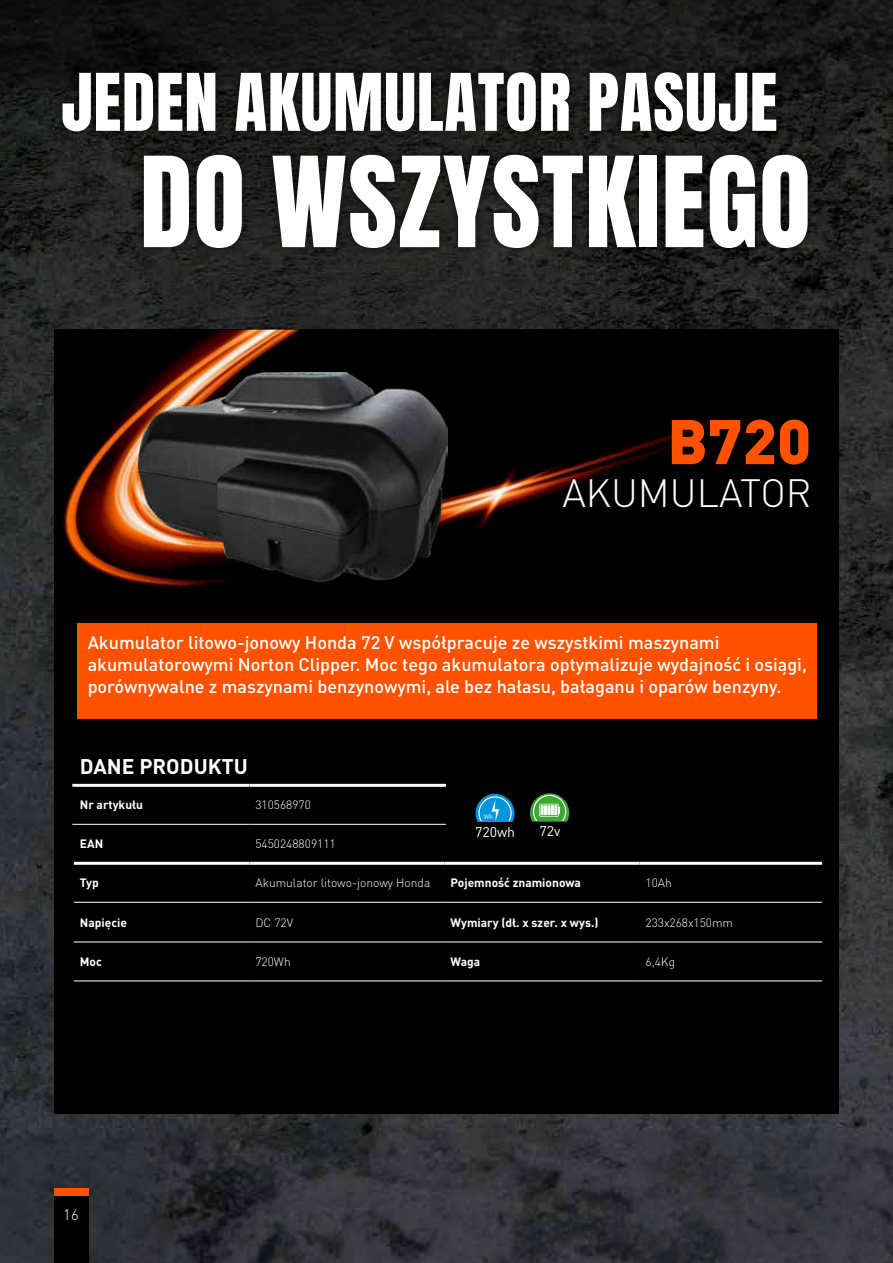
<style>
.page{position:relative;width:893px;height:1263px;background:#fff}
.page>*{position:absolute;margin:0;border:0;box-sizing:border-box;transform-origin:0 0}
.t1{font:106.5px "Anton";letter-spacing:.01em;color:#fff}
.t2{font:67.5px "Anton";letter-spacing:.01em;color:#fff}
.t3{font:900 62.1px "DIN Pro";color:#ff5200}
.t4{font:300 39px "DIN Pro";color:#fff}
.t5{font:700 21px "DIN Pro";color:#fff}
.t6{font:500 18px/21.6px "DIN Pro";color:#fff}
.t7{font:300 15px "DIN Pro";color:#fff}
.t8{font:14.1px "DIN Pro";color:#fff}
.t9{font:300 12px "DIN Pro";color:#fff}
.t10{font:700 12px "DIN Pro";color:#fff}
.t11{font:6.6px "DIN Pro";color:#fff}
</style>
<div class="page">
<img style="left:0;top:0;width:893px;height:1263px">
<div style="left:53px;top:63px;width:764px;height:194px;background:#000;opacity:.6"></div>
<div style="left:54px;top:330px;width:785px;height:273px;background:#000"></div>
<img style="left:63px;top:330px;width:656px;height:262px">
<img style="left:139px;top:373px;width:308px;height:209px">
<div style="left:54px;top:603px;width:785px;height:510px;background:#000"></div>
<hr style="left:74px;top:902px;width:175px;height:1px;background:#fff">
<hr style="left:249px;top:902px;width:195px;height:1px;background:#fff">
<hr style="left:444px;top:902px;width:195px;height:1px;background:#fff">
<hr style="left:639px;top:902px;width:183px;height:1px;background:#fff">
<hr style="left:74px;top:941px;width:175px;height:1px;background:#fff">
<hr style="left:249px;top:941px;width:195px;height:1px;background:#fff">
<hr style="left:444px;top:941px;width:195px;height:1px;background:#fff">
<hr style="left:639px;top:941px;width:183px;height:1px;background:#fff">
<hr style="left:74px;top:980px;width:175px;height:1px;background:#fff">
<hr style="left:249px;top:980px;width:195px;height:1px;background:#fff">
<hr style="left:444px;top:980px;width:195px;height:1px;background:#fff">
<hr style="left:639px;top:980px;width:183px;height:1px;background:#fff">
<hr style="left:72px;top:784px;width:177px;height:3px;background:#fff">
<hr style="left:249px;top:784px;width:197px;height:3px;background:#fff">
<hr style="left:72px;top:824px;width:177px;height:1px;background:#fff">
<hr style="left:249px;top:824px;width:197px;height:1px;background:#fff">
<hr style="left:74px;top:862px;width:175px;height:3px;background:#fff">
<hr style="left:249px;top:862px;width:195px;height:3px;background:#fff">
<hr style="left:444px;top:862px;width:195px;height:3px;background:#fff">
<hr style="left:639px;top:862px;width:183px;height:3px;background:#fff">
<div style="left:77px;top:623px;width:739px;height:96px;background:#ff5200"></div>
<svg style="left:476px;top:794px;width:39px;height:28px"></svg>
<svg style="left:530px;top:793px;width:39px;height:29px"></svg>
<div style="left:54px;top:1196px;width:34px;height:67px;background:#000"></div>
<div style="left:54px;top:1188px;width:34px;height:8px;background:#ff5200"></div>
<h2 class="t2" style="left:61px;top:68px;width:718px">JEDEN AKUMULATOR PASUJE</h2>
<h1 class="t1" style="left:140px;top:148px;width:673px">DO WSZYSTKIEGO</h1>
<h3 class="t3" style="left:667px;top:399px;width:146px">B720</h3>
<h3 class="t4" style="left:562px;top:466px;width:250px">AKUMULATOR</h3>
<p class="t6" style="left:88px;top:631px;width:721px">Akumulator litowo-jonowy Honda 72 V współpracuje ze wszystkimi maszynami akumulatorowymi Norton Clipper. Moc tego akumulatora optymalizuje wydajność i osiągi, porównywalne z maszynami benzynowymi, ale bez hałasu, bałaganu i oparów benzyny.</p>
<p class="t5" style="left:80px;top:752px;width:169px">DANE PRODUKTU</p>
<p class="t10" style="left:80px;top:797px;width:65px">Nr artykułu</p>
<p class="t9" style="left:255px;top:797px;width:57px">310568970</p>
<p class="t10" style="left:80px;top:836px;width:25px">EAN</p>
<p class="t9" style="left:255px;top:836px;width:82px">5450248809111</p>
<p class="t10" style="left:80px;top:875px;width:21px">Typ</p>
<p class="t9" style="left:255px;top:875px;width:176px">Akumulator litowo-jonowy Honda</p>
<p class="t10" style="left:450px;top:875px;width:132px">Pojemność znamionowa</p>
<p class="t9" style="left:645px;top:875px;width:28px">10Ah</p>
<p class="t10" style="left:80px;top:914px;width:49px">Napięcie</p>
<p class="t9" style="left:255px;top:914px;width:39px">DC 72V</p>
<p class="t10" style="left:450px;top:914px;width:149px">Wymiary (dł. x szer. x wys.)</p>
<p class="t9" style="left:645px;top:914px;width:89px">233x268x150mm</p>
<p class="t10" style="left:80px;top:953px;width:24px">Moc</p>
<p class="t9" style="left:255px;top:953px;width:37px">720Wh</p>
<p class="t10" style="left:450px;top:953px;width:31px">Waga</p>
<p class="t9" style="left:645px;top:953px;width:31px">6,4Kg</p>
<p class="t11" style="left:484px;top:812px;width:11px">Wh</p>
<p class="t8" style="left:539px;top:821px;width:22px">72v</p>
<p class="t8" style="left:475px;top:823px;width:41px">720wh</p>
<p class="t7" style="left:63px;top:1204px;width:17px">16</p>
</div>
